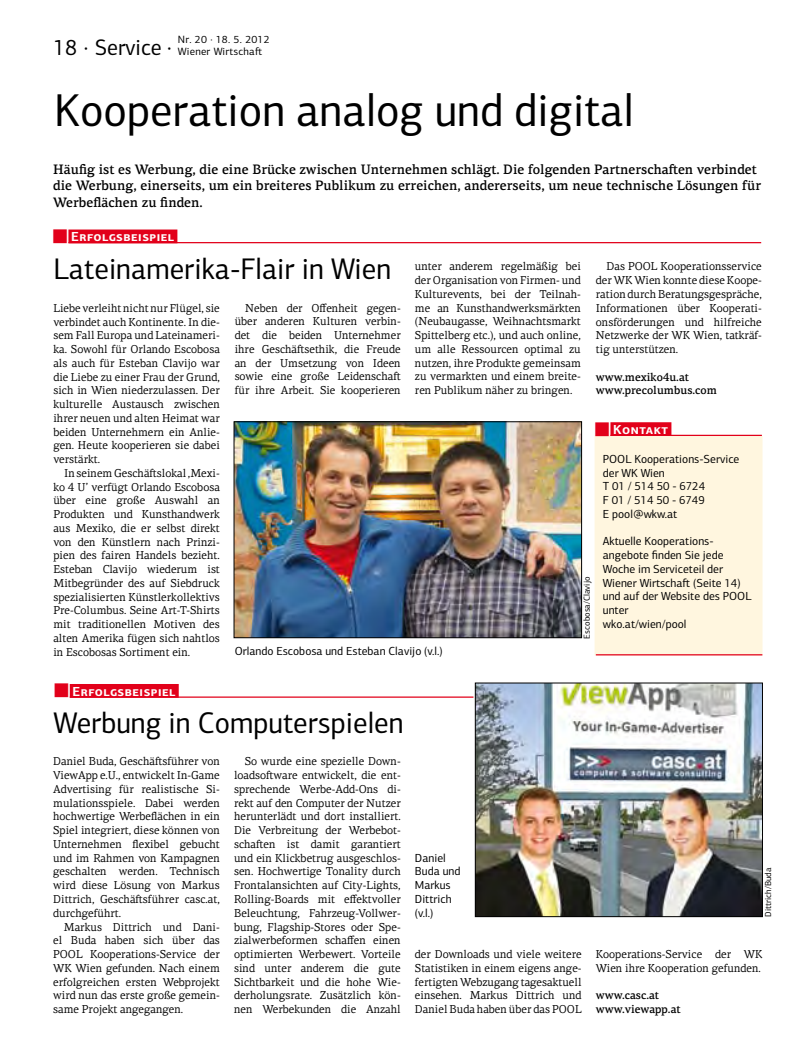
<style>
.page{position:relative;width:798px;height:1063px;background:#fff}
.page>*{position:absolute;margin:0;border:0;box-sizing:border-box;transform-origin:0 0}
.t1{font:46.25px "PF Centro Sans Pro";color:#000;scale:.96 1}
.t2{font:30px "PF Centro Sans Pro";color:#000;scale:.96 1}
.t3{font:22.5px "PF Centro Sans Pro";color:#000;scale:.96 1}
.t4{font:500 13.75px/16.2px "PF Centro Serif Pro";color:#000;scale:.96 1}
.t5{font:700 13.12px "PF Centro Sans Pro";letter-spacing:.04em;color:#fff}
.t6{font:11.75px/13.8px "PF Centro Sans Pro";color:#000}
.t7{font:11.5px/13.8px "PF Centro Serif Pro";color:#000;text-align:justify;scale:.96 1}
.t8{font:500 11.5px/13.8px "PF Centro Serif Pro";color:#000;scale:.96 1}
.t9{font:10.62px/11.9px "PF Centro Sans Pro";letter-spacing:.02em;color:#000}
.t10{font:8.75px "PF Centro Sans Pro";color:#000}
.s1{color:#e2001a}
</style>
<div class="page">
<div style="left:68px;top:230px;width:109px;height:13px;background:#e2001a"></div>
<hr style="left:68px;top:242px;width:692px;height:1px;background:#e2001a">
<div style="left:70px;top:684px;width:109px;height:14px;background:#e2001a"></div>
<hr style="left:70px;top:697px;width:403px;height:1px;background:#e2001a">
<div style="left:594px;top:436px;width:168px;height:219px;background:#fff6df;border:1px solid #fff6df"></div>
<hr style="left:595px;top:654px;width:167px;height:1px;background:#e2001a">
<div style="left:610px;top:422px;width:61px;height:14px;background:#e2001a"></div>
<hr style="left:610px;top:435px;width:151px;height:1px;background:#e2001a">
<img style="left:236px;top:424px;width:343px;height:212px">
<div style="left:234px;top:422px;width:347px;height:216px;border:1px solid #000"></div>
<img style="left:477px;top:685px;width:283px;height:230px">
<div style="left:475px;top:683px;width:287px;height:234px;border:1px solid #000"></div>
<h3 class="t3" style="left:53px;top:33px;width:125px">18 · Service ·</h3>
<p class="t9" style="left:178px;top:33px;width:93px">Nr. 20 · 18. 5. 2012<br>Wiener Wirtschaft</p>
<h1 class="t1" style="left:54px;top:83px;width:605px">Kooperation analog und digital</h1>
<p class="t4" style="left:53px;top:162px;width:738px">Häufig ist es Werbung, die eine Brücke zwischen Unternehmen schlägt. Die folgenden Partnerschaften verbindet die Werbung, einerseits, um ein breiteres Publikum zu erreichen, andererseits, um neue technische Lösungen für<br>Werbeflächen zu finden.</p>
<p class="t5" style="left:51px;top:229px;width:124px"><span class="s1">■</span>Erfolgsbeispiel</p>
<h2 class="t2" style="left:53px;top:251px;width:353px">Lateinamerika-Flair in Wien</h2>
<p class="t7" style="left:415px;top:260px;width:174px">unter anderem regelmäßig bei der Organisation von Firmen- und Kulturevents, bei der Teilnah&shy;me an Kunsthandwerksmärkten (Neubaugasse, Weihnachtsmarkt Spittelberg etc.), und auch online, um alle Ressourcen optimal zu nutzen, ihre Produkte gemeinsam zu vermarkten und einem breite&shy;ren Publikum näher zu bringen.</p>
<p class="t7" style="left:595px;top:260px;width:174px;text-indent:11px">Das POOL Kooperationsservice der WK Wien konnte diese Koope&shy;ration durch Beratungsgespräche, Informationen über Kooperati&shy;onsförderungen und hilfreiche Netzwerke der WK Wien, tatkräf&shy;tig unterstützen.</p>
<p class="t7" style="left:234px;top:301px;width:174px;text-indent:11px">Neben der Offenheit gegen&shy;über anderen Kulturen verbin&shy;det die beiden Unternehmer ihre Geschäftsethik, die Freude an der Umsetzung von Ideen sowie eine große Leidenschaft für ihre Arbeit. Sie kooperieren</p>
<p class="t7" style="left:53px;top:301px;width:175px">Liebe verleiht nicht nur Flügel, sie verbindet auch Kontinente. In die&shy;sem Fall Europa und Lateinameri&shy;ka. Sowohl für Orlando Escobosa als auch für Esteban Clavijo war die Liebe zu einer Frau der Grund, sich in Wien niederzulassen. Der kulturelle Austausch zwischen ihrer neuen und alten Heimat war beiden Unternehmern ein Anlie&shy;gen. Heute kooperieren sie dabei verstärkt.</p>
<p class="t7" style="left:53px;top:466px;width:175px;text-indent:11px">In seinem Geschäftslokal ‚Mexi&shy;ko 4 U’ verfügt Orlando Escobosa über eine große Auswahl an Produkten und Kunsthandwerk aus Mexiko, die er selbst direkt von den Künstlern nach Prinzi&shy;pien des fairen Handels bezieht.<br>Esteban Clavijo wiederum ist Mitbegründer des auf Siebdruck spezialisierten Künstlerkollektivs Pre-Columbus. Seine Art-T-Shirts mit traditionellen Motiven des alten Amerika fügen sich nahtlos in Escobosas Sortiment ein.</p>
<p class="t8" style="left:595px;top:370px;width:127px">www.mexiko4u.at www.precolumbus.com</p>
<p class="t5" style="left:593px;top:421px;width:76px"><span class="s1">■</span> Kontakt</p>
<p class="t6" style="left:602px;top:452px;width:138px">POOL Kooperations-Service der WK Wien<br>T 01 / 514 50 - 6724<br>F 01 / 514 50 - 6749<br>E pool@wkw.at</p>
<p class="t6" style="left:602px;top:535px;width:150px">Aktuelle Kooperations&shy;angebote finden Sie jede<br>Woche im Serviceteil der<br>Wiener Wirtschaft (Seite 14) und auf der Website des POOL unter<br>wko.at/wien/pool</p>
<p class="t10" style="left:581px;top:639px;width:63px;rotate:-90deg">Escobosa/Clavijo</p>
<p class="t6" style="left:234px;top:645px;width:210px">Orlando Escobosa und Esteban Clavijo (v.l.)</p>
<p class="t5" style="left:53px;top:683px;width:124px"><span class="s1">■</span>Erfolgsbeispiel</p>
<h2 class="t2" style="left:53px;top:705px;width:366px">Werbung in Computerspielen</h2>
<p class="t7" style="left:53px;top:755px;width:175px">Daniel Buda, Geschäftsführer von ViewApp e.U., entwickelt In-Game Advertising für realistische Si&shy;mulationsspiele. Dabei werden hochwertige Werbeflächen in ein Spiel integriert, diese können von Unternehmen flexibel gebucht und im Rahmen von Kampagnen geschalten werden. Technisch wird diese Lösung von Markus Dittrich, Geschäftsführer casc.at, durchgeführt.</p>
<p class="t7" style="left:53px;top:920px;width:175px;text-indent:11px">Markus Dittrich und Dani&shy;el Buda haben sich über das POOL Kooperations-Service der WK Wien gefunden. Nach einem erfolgreichen ersten Webprojekt wird nun das erste große gemein&shy;same Projekt angegangen.</p>
<p class="t7" style="left:234px;top:755px;width:175px;text-indent:11px">So wurde eine spezielle Down&shy;loadsoftware entwickelt, die ent&shy;sprechende Werbe-Add-Ons di&shy;rekt auf den Computer der Nutzer herunterlädt und dort installiert.<br>Die Verbreitung der Werbebot&shy;schaften ist damit garantiert und ein Klickbetrug ausgeschlos&shy;sen. Hochwertige Tonality durch Frontalansichten auf City-Lights, Rolling-Boards mit effektvoller Beleuchtung, Fahrzeug-Vollwer&shy;bung, Flagship-Stores oder Spe&shy;zialwerbeformen schaffen einen optimierten Werbewert. Vorteile sind unter anderem die gute Sichtbarkeit und die hohe Wie&shy;derholungsrate. Zusätzlich kön&shy;nen Werbekunden die Anzahl</p>
<p class="t6" style="left:415px;top:851px;width:47px">Daniel<br>Buda und<br>Markus<br>Dittrich (v.l.)</p>
<p class="t10" style="left:762px;top:917px;width:50px;rotate:-90deg">Dittrich/Buda</p>
<p class="t7" style="left:415px;top:947px;width:175px">der Downloads und viele weitere Statistiken in einem eigens ange&shy;fertigten Webzugang tagesaktuell einsehen. Markus Dittrich und Daniel Buda haben über das POOL</p>
<p class="t7" style="left:595px;top:947px;width:175px">Kooperations-Service der WK<br>Wien ihre Kooperation gefunden.</p>
<p class="t8" style="left:595px;top:989px;width:90px">www.casc.at www.viewapp.at</p>
</div>
